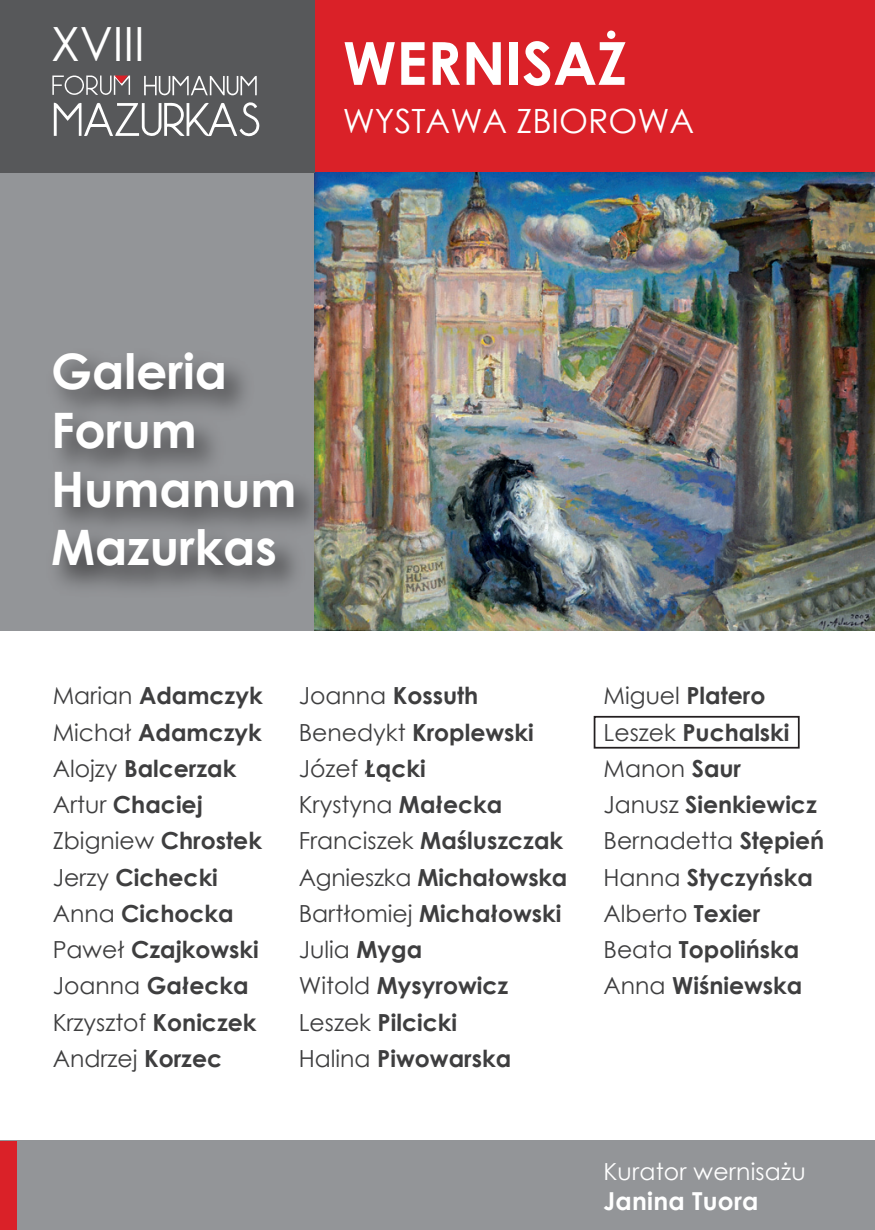
<style>
.page{position:relative;width:875px;height:1230px;background:#fff}
.page>*{position:absolute;margin:0;border:0;box-sizing:border-box;transform-origin:0 0}
.t1{font:700 59.32px "Century Gothic";color:#fff}
.t2{font:700 48.82px/58.6px "Century Gothic";color:#fff}
.t3{font:47.25px "Century Gothic";color:#fff}
.t4{font:33.43px "Century Gothic";color:#fff}
.t5{font:700 24.68px "Century Gothic";letter-spacing:.01em;color:#fff}
.t6{font:700 23.45px/36.2px "Century Gothic";color:#3e3e3f}
.t7{font:23.45px "Century Gothic";letter-spacing:.01em;color:#fff}
.s1{font-weight:400}
</style>
<div class="page">
<div style="left:315px;top:0;width:560px;height:173px;background:#da2128"></div>
<div style="left:0;top:1140px;width:875px;height:89px;background:#939598"></div>
<div style="left:0;top:173px;width:316px;height:457px;background:#939598"></div>
<img style="left:315px;top:173px;width:560px;height:457px">
<div style="left:0;top:0;width:315px;height:173px;background:#57585a"></div>
<svg style="left:52px;top:75px;width:78px;height:20px"></svg>
<svg style="left:144px;top:76px;width:113px;height:20px"></svg>
<svg style="left:54px;top:102px;width:205px;height:34px"></svg>
<img style="left:57px;top:333px;width:280px;height:287px">
<div style="left:0;top:1141px;width:17px;height:88px;background:#da2128"></div>
<div style="left:594px;top:715px;width:206px;height:33px;border:2px solid #231f20"></div>
<p class="t3" style="left:51px;top:11px;width:95px">XVIII</p>
<p class="t1" style="left:343px;top:18px;width:285px">WERNISAŻ</p>
<p class="t4" style="left:343px;top:97px;width:353px">WYSTAWA ZBIOROWA</p>
<p class="t2" style="left:51px;top:340px;width:247px">Galeria<br>Forum<br>Humanum<br>Mazurkas</p>
<p class="t6" style="left:53px;top:676px;width:212px"><span class="s1">Marian</span> Adamczyk<br><span class="s1">Michał</span> Adamczyk<br><span class="s1">Alojzy</span> Balcerzak<br><span class="s1">Artur</span> Chaciej<br><span class="s1">Zbigniew</span> Chrostek<br><span class="s1">Jerzy</span> Cichecki<br><span class="s1">Anna</span> Cichocka<br><span class="s1">Paweł</span> Czajkowski<br><span class="s1">Joanna</span> Gałecka<br><span class="s1">Krzysztof</span> Koniczek<br><span class="s1">Andrzej</span> Korzec</p>
<p class="t6" style="left:299px;top:676px;width:270px"><span class="s1">Joanna</span> Kossuth<br><span class="s1">Benedykt</span> Kroplewski<br><span class="s1">Józef</span> Łącki<br><span class="s1">Krystyna</span> Małecka<br><span class="s1">Franciszek</span> Maśluszczak<br><span class="s1">Agnieszka</span> Michałowska<br><span class="s1">Bartłomiej</span> Michałowski<br><span class="s1">Julia</span> Myga<br><span class="s1">Witold</span> Mysyrowicz<br><span class="s1">Leszek</span> Pilcicki<br><span class="s1">Halina</span> Piwowarska</p>
<p class="t6" style="left:604px;top:676px;width:222px"><span class="s1">Miguel</span> Platero<br><span class="s1">Leszek</span> Puchalski<br><span class="s1">Manon</span> Saur<br><span class="s1">Janusz</span> Sienkiewicz<br><span class="s1">Bernadetta</span> Stępień<br><span class="s1">Hanna</span> Styczyńska<br><span class="s1">Alberto</span> Texier<br><span class="s1">Beata</span> Topolińska<br><span class="s1">Anna</span> Wiśniewska</p>
<p class="t7" style="left:603px;top:1154px;width:204px">Kurator wernisażu</p>
<p class="t5" style="left:603px;top:1181px;width:157px">Janina Tuora</p>
</div>
